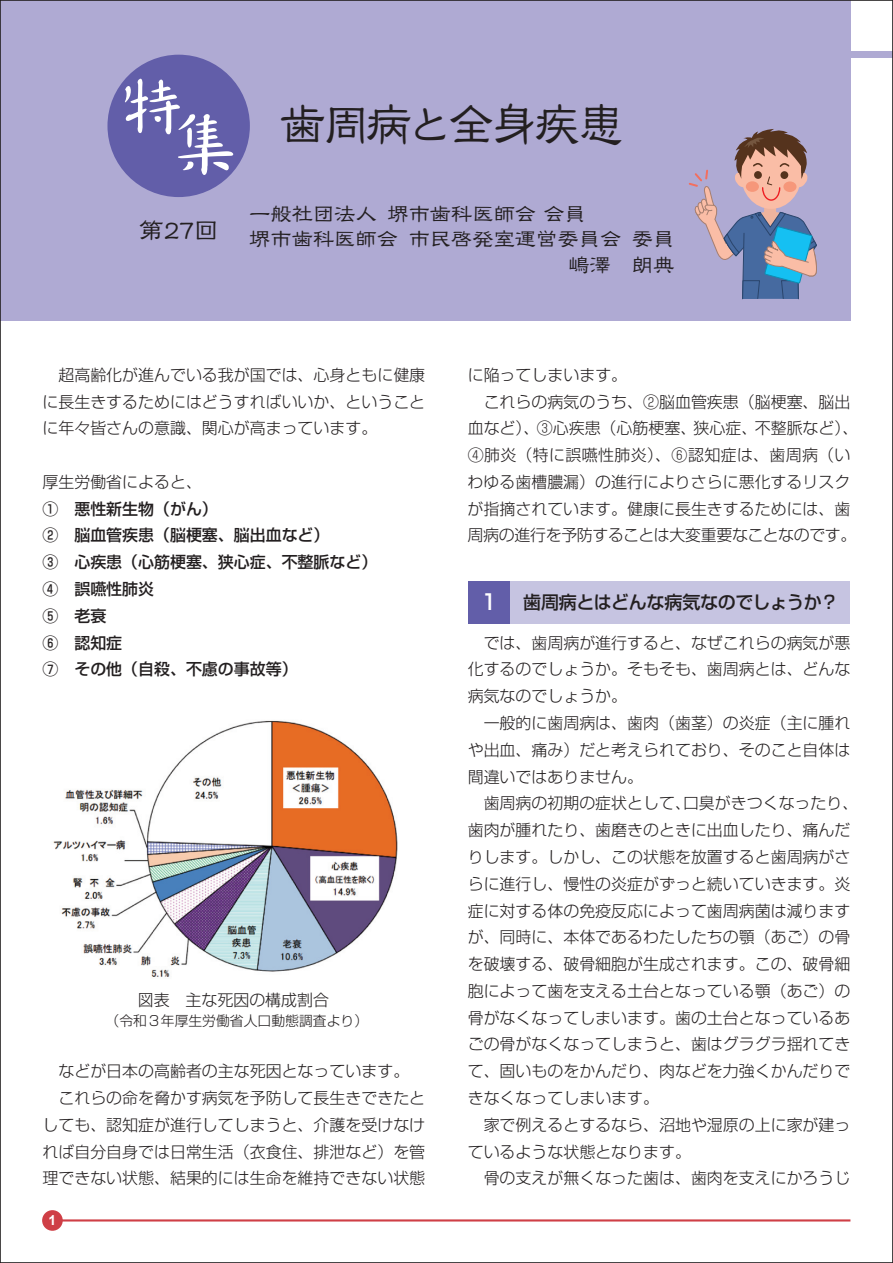
<style>
.page{position:relative;width:893px;height:1263px;background:#fff}
.page>*{position:absolute;margin:0;border:0;box-sizing:border-box;transform-origin:0 0}
.t1{font:66.3px "Nachin Std";color:#fff}
.t2{font:51px "Likurei Std";letter-spacing:-.07em;color:#231f20;scale:.9 1}
.t3{font:25.5px "Likurei Std";color:#231f20}
.t4{font:21.3px "Likurei Std";color:#231f20}
.t5{font:500 18px "Shin Go Pro";letter-spacing:-.02em;color:#231f20}
.t6{font:300 15.9px/26.8px "Shin Go Pro";color:#231f20;text-align:justify}
.t7{font:500 15.9px/26.8px "Shin Go Pro";color:#231f20}
.t8{font:300 15.9px "Shin Go Pro";letter-spacing:-.025em;color:#231f20}
.t9{font:300 15.9px "Shin Go Pro";letter-spacing:.025em;color:#231f20}
.t10{font:300 13.8px "Shin Go Pro";color:#231f20}
.t11{font:700 13.8px "Arial";color:#fff}
.s1{font-family:"Nachin Std";font-size:66.3px;color:#fff}
.s2{font-size:21.3px;color:#fff}
</style>
<div class="page">
<div style="left:850px;top:51px;width:43px;height:6px;background:#afaad3"></div>
<div style="left:0;top:0;width:850px;height:320px;background:#afaad3"></div>
<hr style="left:43px;top:1219px;width:807px;height:2px;background:#cf3f46">
<div style="left:468px;top:581px;width:42px;height:43px;background:#625ea9"></div>
<div style="left:510px;top:581px;width:340px;height:43px;background:#c6c4e1"></div>
<div style="left:107px;top:55px;width:143px;height:142px;background:#625ea9;border-radius:50%"></div>
<svg style="left:689px;top:129px;width:128px;height:170px"></svg>
<div style="left:42px;top:1210px;width:21px;height:21px;background:#cf3f46;border-radius:50%"></div>
<img style="left:53px;top:720px;width:345px;height:257px">
<h1 class="t1" style="left:120px;top:65px;width:68px">特</h1>
<h2 class="t2" style="left:172px;top:90px;width:504px"><span class="s1">集</span> 歯周病と全身疾患</h2>
<h3 class="t4" style="left:249px;top:200px;width:338px">一般社団法人 堺市歯科医師会 会員</h3>
<h3 class="t4" style="left:249px;top:225px;width:427px">堺市歯科医師会 市民啓発室運営委員会 委員</h3>
<h3 class="t4" style="left:568px;top:251px;width:108px">嶋澤　朗典</h3>
<h3 class="t3" style="left:139px;top:212px;width:82px">第27回</h3>
<p class="t6" style="left:43px;top:359px;width:384px;text-indent:16px">超高齢化が進んでいる我が国では、心身ともに健康に長生きするためにはどうすればいいか、ということに年々皆さんの意識、関心が高まっています。</p>
<p class="t6" style="left:43px;top:466px;width:161px">厚生労働省によると、</p>
<p class="t7" style="left:43px;top:493px;width:336px">① 悪性新生物（がん）<br>② 脳血管疾患（脳梗塞、脳出血など）<br>③ 心疾患（心筋梗塞、狭心症、不整脈など）<br>④ 誤嚥性肺炎<br>⑤ 老衰<br>⑥ 認知症<br>⑦ その他（自殺、不慮の事故等）</p>
<p class="t6" style="left:138px;top:984px;width:193px">図表 主な死因の構成割合</p>
<p class="t10" style="left:106px;top:1010px;width:264px">（令和３年厚生労働省人口動態調査より）</p>
<p class="t6" style="left:58px;top:1056px;width:352px">などが日本の高齢者の主な死因となっています。</p>
<p class="t6" style="left:58px;top:1083px;width:368px">これらの命を脅かす病気を予防して長生きできたと</p>
<p class="t6" style="left:43px;top:1109px;width:384px">しても、認知症が進行してしまうと、介護を受けなけ</p>
<p class="t6" style="left:43px;top:1136px;width:384px">れば自分自身では日常生活（衣食住、排泄など）を管</p>
<p class="t6" style="left:43px;top:1163px;width:384px">理できない状態、結果的には生命を維持できない状態</p>
<p class="t11" style="left:49px;top:1211px;width:9px">1</p>
<p class="t6" style="left:468px;top:359px;width:161px">に陥ってしまいます。</p>
<p class="t6" style="left:484px;top:386px;width:368px">これらの病気のうち、②脳血管疾患（脳梗塞、脳出</p>
<p class="t6" style="left:468px;top:413px;width:392px">血など）、③心疾患（心筋梗塞、狭心症、不整脈など）、</p>
<p class="t9" style="left:468px;top:442px;width:384px">④肺炎（特に誤嚥性肺炎）、⑥認知症は、歯周病（い</p>
<p class="t6" style="left:468px;top:466px;width:384px">わゆる歯槽膿漏）の進行によりさらに悪化するリスク</p>
<p class="t6" style="left:468px;top:493px;width:384px">が指摘されています。健康に長生きするためには、歯</p>
<p class="t8" style="left:468px;top:522px;width:390px">周病の進行を予防することは大変重要なことなのです。</p>
<p class="t5" style="left:478px;top:588px;width:362px"><span class="s2">１</span> 歯周病とはどんな病気なのでしょうか？</p>
<p class="t6" style="left:468px;top:627px;width:384px;text-indent:16px">では、歯周病が進行すると、なぜこれらの病気が悪化するのでしょうか。そもそも、歯周病とは、どんな病気なのでしょうか。</p>
<p class="t6" style="left:468px;top:708px;width:384px;text-indent:16px">一般的に歯周病は、歯肉（歯茎）の炎症（主に腫れや出血、痛み）だと考えられており、そのこと自体は間違いではありません。</p>
<p class="t6" style="left:468px;top:788px;width:392px;text-align:left;text-indent:16px">歯周病の初期の症状として、口臭がきつくなったり、歯肉が腫れたり、歯磨きのときに出血したり、痛んだりします。しかし、この状態を放置すると歯周病がさらに進行し、慢性の炎症がずっと続いていきます。炎症に対する体の免疫反応によって歯周病菌は減りますが、同時に、本体であるわたしたちの顎（あご）の骨を破壊する、破骨細胞が生成されます。この、破骨細胞によって歯を支える土台となっている顎（あご）の骨がなくなってしまいます。歯の土台となっているあごの骨がなくなってしまうと、歯はグラグラ揺れてきて、固いものをかんだり、肉などを力強くかんだりできなくなってしまいます。</p>
<p class="t6" style="left:468px;top:1109px;width:384px;text-indent:16px">家で例えるとするなら、沼地や湿原の上に家が建っているような状態となります。</p>
<p class="t6" style="left:484px;top:1163px;width:368px">骨の支えが無くなった歯は、歯肉を支えにかろうじ</p>
</div>
